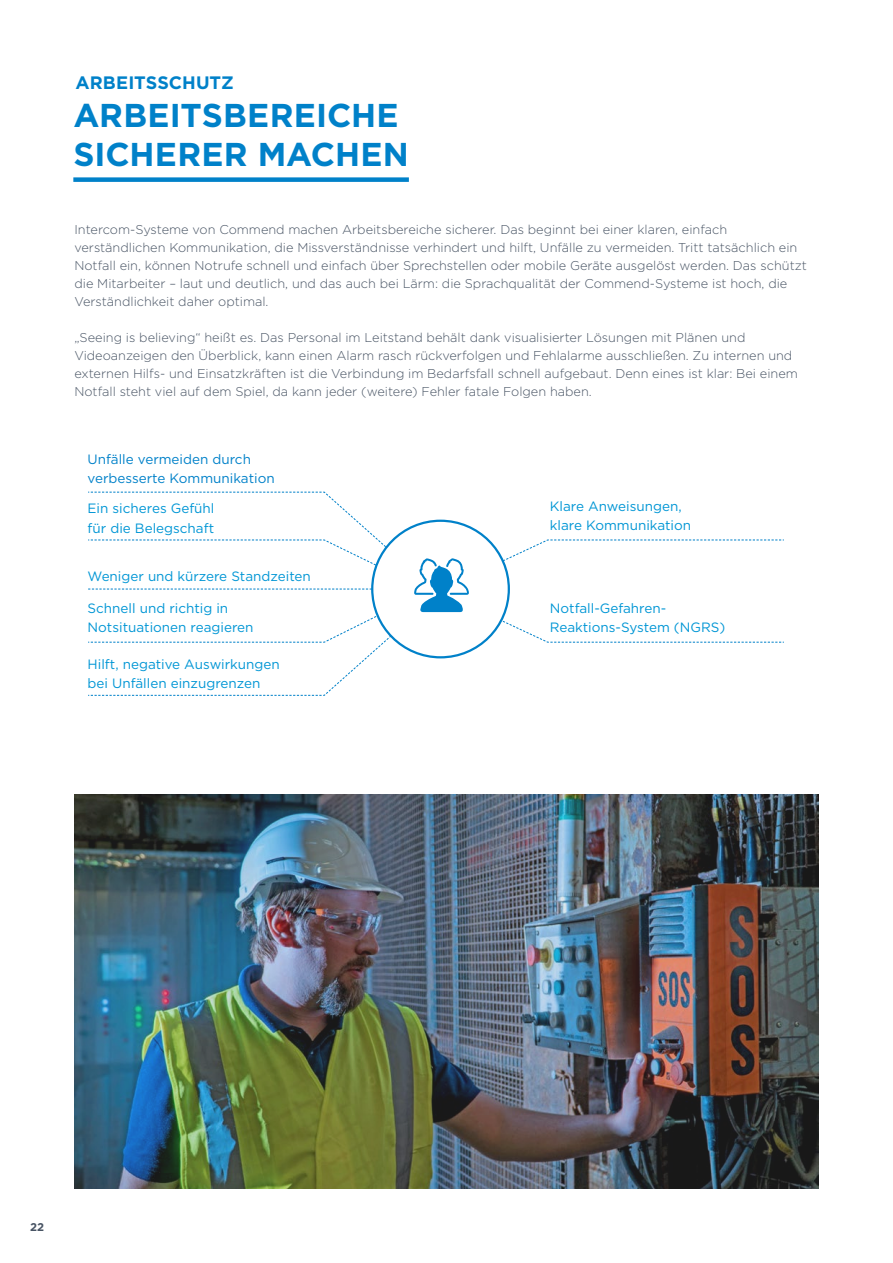
<style>
.page{position:relative;width:893px;height:1263px;background:#fff}
.page>*{position:absolute;margin:0;border:0;box-sizing:border-box;transform-origin:0 0}
.t1{font:700 33px/39px "Gotham";letter-spacing:.005em;color:#0081c9}
.t2{font:700 18px "Gotham";color:#0081c9}
.t3{font:13.5px/19.5px "Gotham";color:#0096d5}
.t4{font:13.5px/19.5px "Gotham";color:#0081c9}
.t5{font:300 12.75px/18px "Gotham";color:#485464}
.t6{font:700 11.25px "Gotham";color:#485464}
</style>
<div class="page">
<svg style="left:88px;top:589px;width:283px;height:1px"></svg>
<svg style="left:489px;top:539px;width:295px;height:29px"></svg>
<svg style="left:489px;top:614px;width:295px;height:29px"></svg>
<svg style="left:88px;top:607px;width:309px;height:89px"></svg>
<svg style="left:88px;top:491px;width:309px;height:80px"></svg>
<div style="left:73px;top:177px;width:336px;height:5px;background:#0081c9"></div>
<img style="left:74px;top:794px;width:745px;height:394px">
<div style="left:372px;top:521px;width:137px;height:136px;background:#fff;border-radius:50%"></div>
<svg style="left:414px;top:558px;width:55px;height:54px"></svg>
<h2 class="t2" style="left:75px;top:71px;width:160px">ARBEITSSCHUTZ</h2>
<h1 class="t1" style="left:73px;top:96px;width:337px">ARBEITSBEREICHE<br>SICHERER MACHEN</h1>
<p class="t5" style="left:74px;top:220px;width:734px">Intercom-Systeme von Commend machen Arbeitsbereiche sicherer. Das beginnt bei einer klaren, einfach verständlichen Kommunikation, die Missverständnisse verhindert und hilft, Unfälle zu vermeiden. Tritt tatsächlich ein Notfall ein, können Notrufe schnell und einfach über Sprechstellen oder mobile Geräte ausgelöst werden. Das schützt die Mitarbeiter – laut und deutlich, und das auch bei Lärm: die Sprachqualität der Commend-Systeme ist hoch, die Verständlichkeit daher optimal.</p>
<p class="t5" style="left:74px;top:328px;width:725px">„Seeing is believing“ heißt es. Das Personal im Leitstand behält dank visualisierter Lösungen mit Plänen und Videoanzeigen den Überblick, kann einen Alarm rasch rückverfolgen und Fehlalarme ausschließen. Zu internen und externen Hilfs- und Einsatzkräften ist die Verbindung im Bedarfsfall schnell aufgebaut. Denn eines ist klar: Bei einem Notfall steht viel auf dem Spiel, da kann jeder (weitere) Fehler fatale Folgen haben.</p>
<p class="t4" style="left:88px;top:449px;width:189px">Unfälle vermeiden durch verbesserte Kommunikation</p>
<p class="t3" style="left:88px;top:499px;width:128px">Ein sicheres Gefühl für die Belegschaft</p>
<p class="t3" style="left:550px;top:496px;width:143px">Klare Anweisungen, klare Kommunikation</p>
<p class="t3" style="left:88px;top:566px;width:225px">Weniger und kürzere Standzeiten</p>
<p class="t3" style="left:88px;top:598px;width:167px">Schnell und richtig in<br>Notsituationen reagieren</p>
<p class="t3" style="left:550px;top:598px;width:177px">Notfall-Gefahren-<br>Reaktions-System (NGRS)</p>
<p class="t3" style="left:88px;top:654px;width:194px">Hilft, negative Auswirkungen bei Unfällen einzugrenzen</p>
<p class="t6" style="left:30px;top:1219px;width:16px">22</p>
</div>
